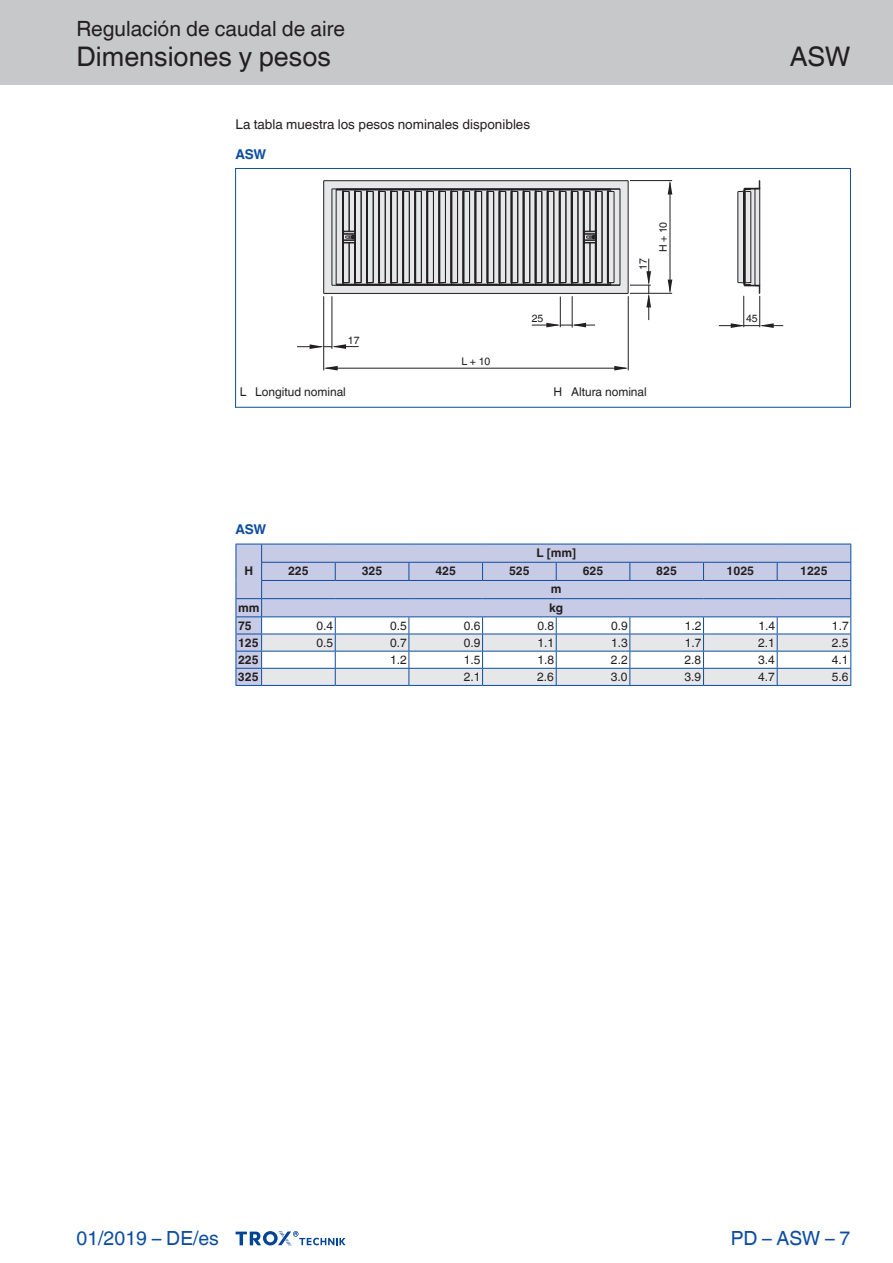
<style>
.page{position:relative;width:893px;height:1263px;background:#fff}
.page>*{position:absolute;margin:0;border:0;box-sizing:border-box;transform-origin:0 0}
.Navigation_2{font:27px "TROX Helvetica";color:#231f20}
.Navigation_3{font:27px "TROX Helvetica";color:#231f20}
.Navigation_1{font:21px "TROX Helvetica";color:#231f20}
.country{font:19.5px "TROX Helvetica";color:#0d4da1}
.pagina_li-re{font:19.5px "TROX Helvetica";color:#0d4da1}
.descr_txt_section_pa{font:13.5px "TROX Helvetica";color:#231f20}
.table_title{font:700 13.5px "TROX Helvetica";color:#0d4da1}
.Standard_oben_links{font:700 13.5px "TROX Helvetica";color:#0d4da1}
.table_copy_right_v-c{font:12px "TROX Helvetica";color:#231f20}
.table_head_h-centr_v{font:700 12px "TROX Helvetica";color:#231f20}
._30_graphic_index{font:12px "TROX Helvetica";color:#231f20}
.table_copy_h-cent_v{font:700 12px "TROX Helvetica";color:#231f20}
.Update_OIDs{font:10.5px "TROX Helvetica";color:#1d1d1b}
</style>
<div class="page">
<div style="left:0;top:0;width:893px;height:85px;background:#c7c8ca"></div>
<svg style="left:236px;top:1231px;width:110px;height:15px"></svg>
<svg style="left:236px;top:544px;width:615px;height:142px"></svg>
<div style="left:324px;top:181px;width:304px;height:112px;background:#e6e7e9"></div>
<svg style="left:738px;top:180px;width:22px;height:114px;background:#b6b6b8"></svg>
<svg style="left:336px;top:190px;width:284px;height:95px"></svg>
<hr style="left:332px;top:285px;width:288px;height:1px;background:#231f20">
<hr style="left:324px;top:293px;width:304px;height:1px;background:#231f20">
<hr style="left:332px;top:189px;width:1px;height:96px;background:#231f20">
<hr style="left:323px;top:181px;width:1px;height:112px;background:#231f20">
<hr style="left:620px;top:189px;width:1px;height:96px;background:#231f20">
<hr style="left:628px;top:181px;width:1px;height:112px;background:#231f20">
<hr style="left:332px;top:189px;width:288px;height:1px;background:#231f20">
<hr style="left:324px;top:180px;width:304px;height:1px;background:#231f20">
<hr style="left:572px;top:296px;width:1px;height:32px;background:#231f20">
<hr style="left:630px;top:180px;width:42px;height:1px;background:#231f20">
<hr style="left:630px;top:293px;width:42px;height:1px;background:#231f20">
<hr style="left:670px;top:183px;width:1px;height:108px;background:#231f20">
<svg style="left:668px;top:181px;width:4px;height:14px"></svg>
<svg style="left:668px;top:280px;width:4px;height:14px"></svg>
<hr style="left:560px;top:297px;width:1px;height:30px;background:#231f20">
<hr style="left:759px;top:296px;width:1px;height:31px;background:#231f20">
<hr style="left:743px;top:296px;width:1px;height:31px;background:#231f20">
<svg style="left:719px;top:323px;width:64px;height:5px"></svg>
<svg style="left:532px;top:323px;width:63px;height:4px"></svg>
<hr style="left:323px;top:296px;width:1px;height:74px;background:#231f20">
<hr style="left:332px;top:296px;width:1px;height:53px;background:#231f20">
<hr style="left:628px;top:296px;width:1px;height:74px;background:#231f20">
<hr style="left:326px;top:368px;width:300px;height:1px;background:#231f20">
<svg style="left:324px;top:366px;width:14px;height:4px"></svg>
<svg style="left:614px;top:366px;width:14px;height:4px"></svg>
<svg style="left:297px;top:344px;width:62px;height:5px"></svg>
<svg style="left:630px;top:259px;width:21px;height:61px"></svg>
<hr style="left:235px;top:168px;width:1px;height:240px;background:#0d4da1">
<hr style="left:850px;top:168px;width:1px;height:240px;background:#0d4da1">
<hr style="left:235px;top:168px;width:615px;height:1px;background:#0d4da1">
<hr style="left:235px;top:407px;width:615px;height:1px;background:#0d4da1">
<p class="Navigation_1" style="left:77px;top:17px;width:270px">Regulación de caudal de aire</p>
<p class="Navigation_2" style="left:77px;top:41px;width:256px">Dimensiones y pesos</p>
<p class="descr_txt_section_pa" style="left:236px;top:116px;width:296px">La tabla muestra los pesos nominales disponibles</p>
<p class="Standard_oben_links" style="left:236px;top:146px;width:32px">ASW</p>
<p class="Update_OIDs" style="left:348px;top:334px;width:13px">17</p>
<p class="Update_OIDs" style="left:462px;top:355px;width:30px">L + 10</p>
<p class="Update_OIDs" style="left:637px;top:270px;width:13px;rotate:-90deg">17</p>
<p class="Update_OIDs" style="left:657px;top:252px;width:32px;rotate:-90deg">H + 10</p>
<p class="Update_OIDs" style="left:532px;top:312px;width:13px">25</p>
<p class="Update_OIDs" style="left:746px;top:313px;width:13px">45</p>
<p class="_30_graphic_index" style="left:240px;top:385px;width:108px">L Longitud nominal</p>
<p class="_30_graphic_index" style="left:554px;top:385px;width:95px">H Altura nominal</p>
<p class="Navigation_3" style="left:790px;top:41px;width:62px">ASW</p>
<p class="table_title" style="left:236px;top:521px;width:32px">ASW</p>
<p class="table_head_h-centr_v" style="left:244px;top:564px;width:10px">H</p>
<p class="table_head_h-centr_v" style="left:536px;top:546px;width:41px">L [mm]</p>
<p class="table_head_h-centr_v" style="left:288px;top:564px;width:22px">225</p>
<p class="table_head_h-centr_v" style="left:362px;top:564px;width:22px">325</p>
<p class="table_head_h-centr_v" style="left:435px;top:564px;width:22px">425</p>
<p class="table_head_h-centr_v" style="left:509px;top:564px;width:22px">525</p>
<p class="table_head_h-centr_v" style="left:583px;top:564px;width:22px">625</p>
<p class="table_head_h-centr_v" style="left:656px;top:564px;width:22px">825</p>
<p class="table_head_h-centr_v" style="left:726px;top:564px;width:29px">1025</p>
<p class="table_head_h-centr_v" style="left:800px;top:564px;width:29px">1225</p>
<p class="table_head_h-centr_v" style="left:551px;top:582px;width:12px">m</p>
<p class="table_head_h-centr_v" style="left:238px;top:600px;width:23px">mm</p>
<p class="table_head_h-centr_v" style="left:549px;top:600px;width:15px">kg</p>
<p class="table_copy_h-cent_v" style="left:238px;top:619px;width:15px">75</p>
<p class="table_copy_right_v-c" style="left:316px;top:619px;width:18px">0.4</p>
<p class="table_copy_right_v-c" style="left:390px;top:619px;width:18px">0.5</p>
<p class="table_copy_right_v-c" style="left:464px;top:619px;width:18px">0.6</p>
<p class="table_copy_right_v-c" style="left:537px;top:619px;width:18px">0.8</p>
<p class="table_copy_right_v-c" style="left:611px;top:619px;width:18px">0.9</p>
<p class="table_copy_right_v-c" style="left:685px;top:619px;width:18px">1.2</p>
<p class="table_copy_right_v-c" style="left:758px;top:619px;width:18px">1.4</p>
<p class="table_copy_right_v-c" style="left:832px;top:619px;width:18px">1.7</p>
<p class="table_copy_h-cent_v" style="left:238px;top:636px;width:22px">125</p>
<p class="table_copy_right_v-c" style="left:316px;top:636px;width:18px">0.5</p>
<p class="table_copy_right_v-c" style="left:390px;top:636px;width:18px">0.7</p>
<p class="table_copy_right_v-c" style="left:464px;top:636px;width:18px">0.9</p>
<p class="table_copy_right_v-c" style="left:537px;top:636px;width:18px">1.1</p>
<p class="table_copy_right_v-c" style="left:611px;top:636px;width:18px">1.3</p>
<p class="table_copy_right_v-c" style="left:685px;top:636px;width:18px">1.7</p>
<p class="table_copy_right_v-c" style="left:758px;top:636px;width:18px">2.1</p>
<p class="table_copy_right_v-c" style="left:832px;top:636px;width:18px">2.5</p>
<p class="table_copy_h-cent_v" style="left:238px;top:653px;width:22px">225</p>
<p class="table_copy_right_v-c" style="left:390px;top:653px;width:18px">1.2</p>
<p class="table_copy_right_v-c" style="left:464px;top:653px;width:18px">1.5</p>
<p class="table_copy_right_v-c" style="left:537px;top:653px;width:18px">1.8</p>
<p class="table_copy_right_v-c" style="left:611px;top:653px;width:18px">2.2</p>
<p class="table_copy_right_v-c" style="left:685px;top:653px;width:18px">2.8</p>
<p class="table_copy_right_v-c" style="left:758px;top:653px;width:18px">3.4</p>
<p class="table_copy_right_v-c" style="left:832px;top:653px;width:18px">4.1</p>
<p class="table_copy_h-cent_v" style="left:238px;top:670px;width:22px">325</p>
<p class="table_copy_right_v-c" style="left:464px;top:670px;width:18px">2.1</p>
<p class="table_copy_right_v-c" style="left:537px;top:670px;width:18px">2.6</p>
<p class="table_copy_right_v-c" style="left:611px;top:670px;width:18px">3.0</p>
<p class="table_copy_right_v-c" style="left:685px;top:670px;width:18px">3.9</p>
<p class="table_copy_right_v-c" style="left:758px;top:670px;width:18px">4.7</p>
<p class="table_copy_right_v-c" style="left:832px;top:670px;width:18px">5.6</p>
<p class="country" style="left:77px;top:1227px;width:144px">01/2019 – DE/es</p>
<p class="pagina_li-re" style="left:731px;top:1227px;width:121px">PD – ASW – 7</p>
</div>
